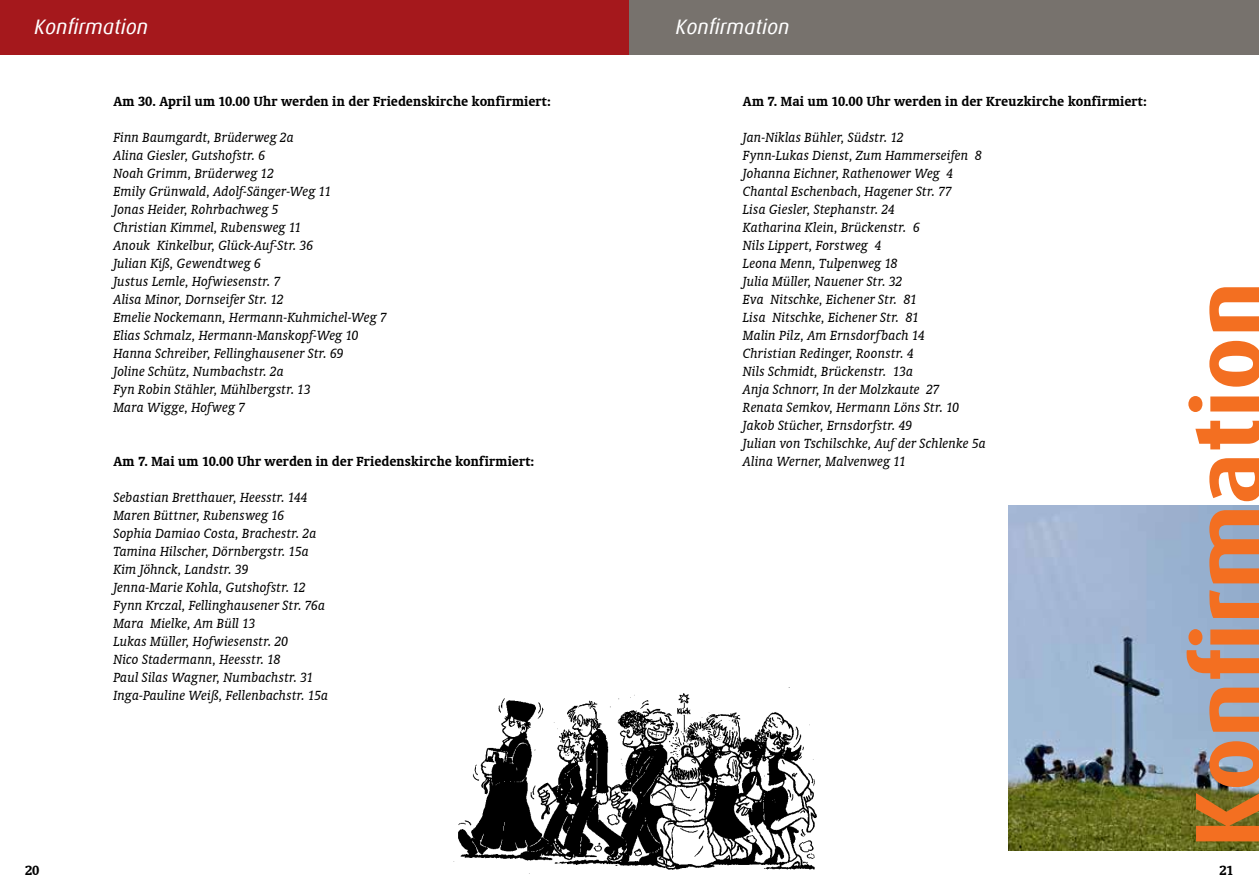
<style>
.page{position:relative;width:1259px;height:893px;background:#fff}
.page>*{position:absolute;margin:0;border:0;box-sizing:border-box;transform-origin:0 0}
.t1{font:700 96.3px "Dax";color:#f36f21}
.t2{font:italic 21px "Dax";color:#fff}
.t3{font:italic 15px/18px "Oranda BT";letter-spacing:.005em;color:#000}
.t4{font:700 15px "Oranda BT";letter-spacing:.01em;color:#000}
</style>
<div class="page">
<img style="left:1008px;top:506px;width:250px;height:344px">
<div style="left:0;top:0;width:642px;height:54px;background:#a5181c"></div>
<div style="left:629px;top:0;width:630px;height:54px;background:#77726d"></div>
<img style="left:453px;top:687px;width:364px;height:187px">
<h2 class="t2" style="left:34px;top:15px;width:116px">Konfirmation</h2>
<h2 class="t2" style="left:675px;top:15px;width:116px">Konfirmation</h2>
<p class="t4" style="left:113px;top:92px;width:439px">Am 30. April um 10.00 Uhr werden in der Friedenskirche konfirmiert:</p>
<p class="t3" style="left:113px;top:128px;width:275px">Finn Baumgardt, Brüderweg 2a<br>Alina Giesler, Gutshofstr. 6<br>Noah Grimm, Brüderweg 12<br>Emily Grünwald, Adolf-Sänger-Weg 11<br>Jonas Heider, Rohrbachweg 5<br>Christian Kimmel, Rubensweg 11<br>Anouk Kinkelbur, Glück-Auf-Str. 36<br>Julian Kiß, Gewendtweg 6<br>Justus Lemle, Hofwiesenstr. 7<br>Alisa Minor, Dornseifer Str. 12<br>Emelie Nockemann, Hermann-Kuhmichel-Weg 7<br>Elias Schmalz, Hermann-Manskopf-Weg 10<br>Hanna Schreiber, Fellinghausener Str. 69<br>Joline Schütz, Numbachstr. 2a<br>Fyn Robin Stähler, Mühlbergstr. 13<br>Mara Wigge, Hofweg 7</p>
<p class="t4" style="left:113px;top:452px;width:422px">Am 7. Mai um 10.00 Uhr werden in der Friedenskirche konfirmiert:</p>
<p class="t3" style="left:113px;top:488px;width:216px">Sebastian Bretthauer, Heesstr. 144<br>Maren Büttner, Rubensweg 16<br>Sophia Damiao Costa, Brachestr. 2a<br>Tamina Hilscher, Dörnbergstr. 15a<br>Kim Jöhnck, Landstr. 39<br>Jenna-Marie Kohla, Gutshofstr. 12<br>Fynn Krczal, Fellinghausener Str. 76a<br>Mara Mielke, Am Büll 13<br>Lukas Müller, Hofwiesenstr. 20<br>Nico Stadermann, Heesstr. 18<br>Paul Silas Wagner, Numbachstr. 31<br>Inga-Pauline Weiß, Fellenbachstr. 15a</p>
<p class="t4" style="left:743px;top:92px;width:405px">Am 7. Mai um 10.00 Uhr werden in der Kreuzkirche konfirmiert:</p>
<p class="t3" style="left:743px;top:128px;width:244px">Jan-Niklas Bühler, Südstr. 12<br>Fynn-Lukas Dienst, Zum Hammerseifen 8<br>Johanna Eichner, Rathenower Weg 4<br>Chantal Eschenbach, Hagener Str. 77<br>Lisa Giesler, Stephanstr. 24<br>Katharina Klein, Brückenstr. 6<br>Nils Lippert, Forstweg 4<br>Leona Menn, Tulpenweg 18<br>Julia Müller, Nauener Str. 32<br>Eva Nitschke, Eichener Str. 81<br>Lisa Nitschke, Eichener Str. 81<br>Malin Pilz, Am Ernsdorfbach 14<br>Christian Redinger, Roonstr. 4<br>Nils Schmidt, Brückenstr. 13a<br>Anja Schnorr, In der Molzkaute 27<br>Renata Semkov, Hermann Löns Str. 10<br>Jakob Stücher, Ernsdorfstr. 49<br>Julian von Tschilschke, Auf der Schlenke 5a<br>Alina Werner, Malvenweg 11</p>
<h1 class="t1" style="left:1174px;top:848px;width:568px;rotate:-90deg">Konfirmation</h1>
<p class="t4" style="left:25px;top:861px;width:16px">20</p>
<p class="t4" style="left:1219px;top:861px;width:16px">21</p>
</div>
